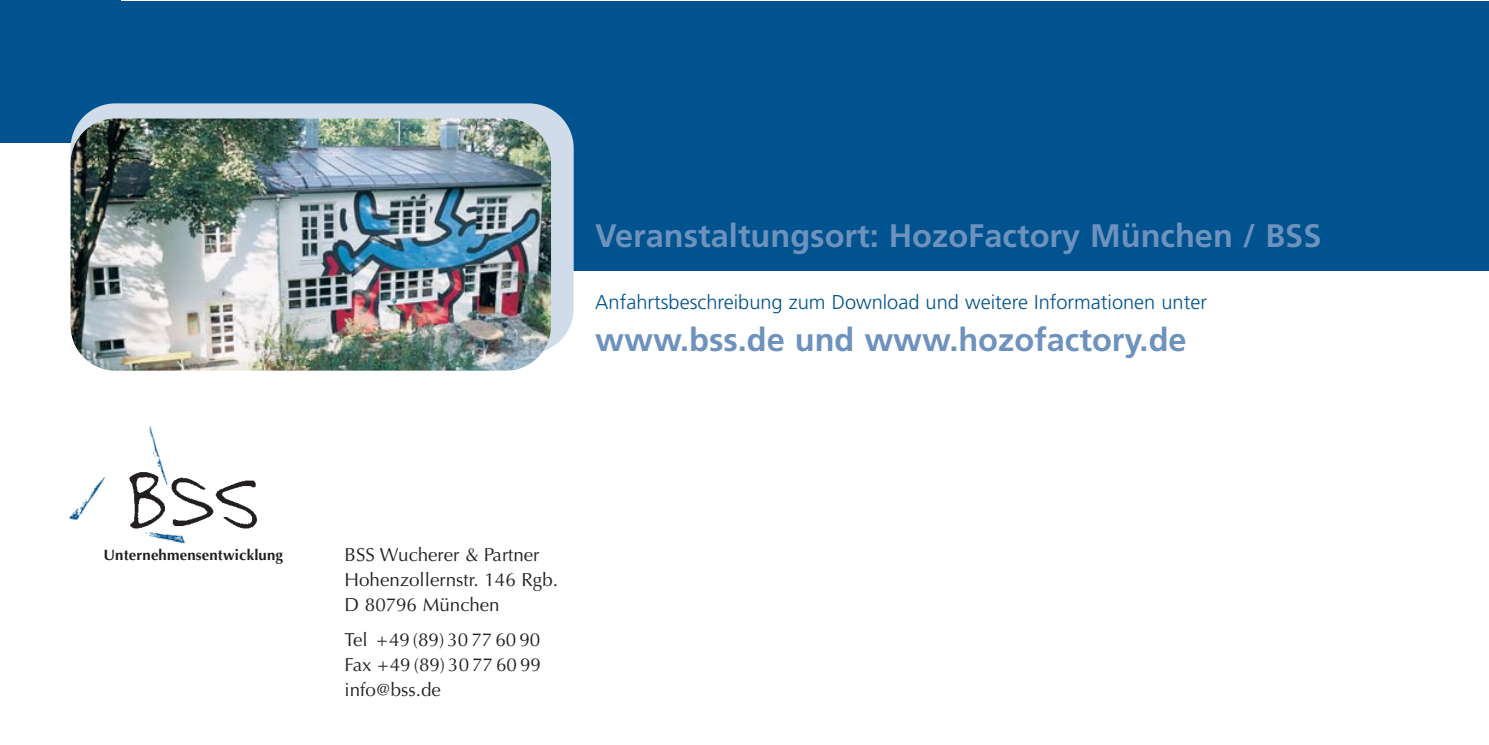
<style>
.page{position:relative;width:1489px;height:745px;background:#fff}
.page>*{position:absolute;margin:0;border:0;box-sizing:border-box;transform-origin:0 0}
.t1{font:700 32.5px "Frutiger";color:#6e92be}
.t2{font:300 20px "Frutiger";color:#00538e}
.t3{font:18.75px/25px "Optima";color:#231f20}
.t4{font:700 15px "Optima";letter-spacing:.01em;color:#231f20}
</style>
<div class="page">
<div style="left:105px;top:1px;width:1383px;height:269px;background:#00538e"></div>
<img style="left:69px;top:426px;width:188px;height:116px">
<div style="left:0;top:1px;width:121px;height:142px;background:#00538e"></div>
<div style="left:71px;top:103px;width:502px;height:250px;background:#d1dceb;border-radius:45px"></div>
<img style="left:71px;top:118px;width:480px;height:252px;border-radius:45px">
<h1 class="t1" style="left:595px;top:222px;width:727px">Veranstaltungsort: HozoFactory München / BSS</h1>
<p class="t2" style="left:595px;top:294px;width:613px">Anfahrtsbeschreibung zum Download und weitere Informationen unter</p>
<h1 class="t1" style="left:595px;top:326px;width:593px">www.bss.de und www.hozofactory.de</h1>
<p class="t4" style="left:103px;top:548px;width:181px">Unternehmensentwicklung</p>
<p class="t3" style="left:344px;top:544px;width:215px">BSS Wucherer &amp; Partner<br>Hohenzollernstr. 146 Rgb.<br>D 80796 München</p>
<p class="t3" style="left:344px;top:628px;width:198px;text-align:justify">Tel +49 (89) 30 77 60 90<br>Fax +49 (89) 30 77 60 99 info@bss.de</p>
</div>
